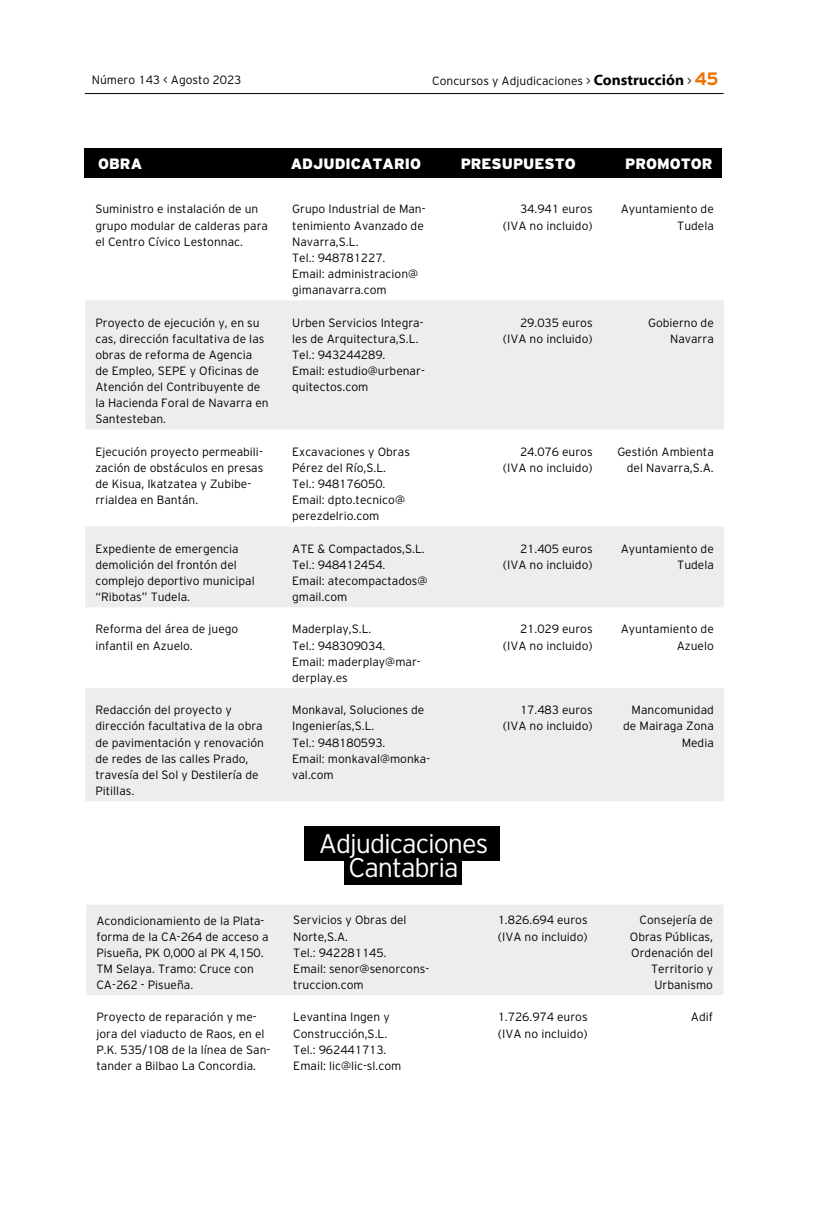
<style>
.page{position:relative;width:830px;height:1212px;background:#fff}
.page>*{position:absolute;margin:0;border:0;box-sizing:border-box;transform-origin:0 0}
.t1{font:300 27px/24px "Civica 01";letter-spacing:-.04em;color:#fff;text-align:center}
.t2{font:900 15px "Civica 10";color:#fff}
.t3{font:300 12px/16.2px "Civica 01";color:#000}
.s1{font-family:"Myriad Web Pro";font-weight:700;font-size:15px}
.s2{font-family:"Civica 07";font-weight:700;font-size:18px;color:#ec7405}
</style>
<div class="page">
<hr style="left:85px;top:93px;width:638px;height:1px;background:#000">
<div style="left:84px;top:148px;width:637px;height:30px;background:#000"></div>
<svg style="left:85px;top:300px;width:638px;height:501px;fill:#eceded"></svg>
<div style="left:86px;top:905px;width:637px;height:90px;background:#eceded"></div>
<div style="left:344px;top:850px;width:117px;height:35px;background:#000"></div>
<div style="left:304px;top:826px;width:195px;height:35px;background:#000"></div>
<p class="t3" style="left:92px;top:72px;width:151px">Número 143 &lt; Agosto 2023</p>
<p class="t3" style="left:432px;top:73px;width:287px">Concursos y Adjudicaciones &gt; <span class="s1">Construcción</span> &gt; <span class="s2">45</span></p>
<p class="t2" style="left:98px;top:156px;width:45px">OBRA</p>
<p class="t2" style="left:291px;top:156px;width:132px">ADJUDICATARIO</p>
<p class="t2" style="left:460px;top:156px;width:116px">PRESUPUESTO</p>
<p class="t2" style="left:625px;top:156px;width:89px">PROMOTOR</p>
<p class="t3" style="left:95px;top:201px;width:174px">Suministro e instalación de un grupo modular de calderas para el Centro Cívico Lestonnac.</p>
<p class="t3" style="left:292px;top:201px;width:135px">Grupo Industrial de Man&shy;tenimiento Avanzado de<br>Navarra,S.L.<br>Tel.: 948781227.<br>Email: administracion@ gimanavarra.com</p>
<p class="t3" style="left:502px;top:201px;width:91px;text-align:right">34.941 euros (IVA no incluido)</p>
<p class="t3" style="left:620px;top:201px;width:95px;text-align:right">Ayuntamiento de<br>Tudela</p>
<p class="t3" style="left:95px;top:314px;width:175px">Proyecto de ejecución y, en su cas, dirección facultativa de las obras de reforma de Agencia<br>de Empleo, SEPE y Oficinas de<br>Atención del Contribuyente de la Hacienda Foral de Navarra en<br>Santesteban.</p>
<p class="t3" style="left:292px;top:314px;width:134px">Urben Servicios Integra&shy;les de Arquitectura,S.L.<br>Tel.: 943244289.<br>Email: estudio@urbenar&shy;quitectos.com</p>
<p class="t3" style="left:502px;top:314px;width:91px;text-align:right">29.035 euros (IVA no incluido)</p>
<p class="t3" style="left:647px;top:314px;width:67px;text-align:right">Gobierno de<br>Navarra</p>
<p class="t3" style="left:95px;top:443px;width:169px">Ejecución proyecto permeabili&shy;zación de obstáculos en presas de Kisua, Ikatzatea y Zubibe&shy;rrialdea en Bantán.</p>
<p class="t3" style="left:292px;top:443px;width:119px">Excavaciones y Obras<br>Pérez del Río,S.L.<br>Tel.: 948176050.<br>Email: dpto.tecnico@ perezdelrio.com</p>
<p class="t3" style="left:502px;top:443px;width:91px;text-align:right">24.076 euros (IVA no incluido)</p>
<p class="t3" style="left:617px;top:443px;width:98px;text-align:right">Gestión Ambienta del Navarra,S.A.</p>
<p class="t3" style="left:95px;top:540px;width:161px">Expediente de emergencia demolición del frontón del complejo deportivo municipal “Ribotas” Tudela.</p>
<p class="t3" style="left:292px;top:540px;width:137px">ATE &amp; Compactados,S.L.<br>Tel.: 948412454.<br>Email: atecompactados@ gmail.com</p>
<p class="t3" style="left:502px;top:540px;width:91px;text-align:right">21.405 euros (IVA no incluido)</p>
<p class="t3" style="left:620px;top:540px;width:95px;text-align:right">Ayuntamiento de<br>Tudela</p>
<p class="t3" style="left:95px;top:621px;width:144px">Reforma del área de juego infantil en Azuelo.</p>
<p class="t3" style="left:292px;top:621px;width:130px">Maderplay,S.L.<br>Tel.: 948309034.<br>Email: maderplay@mar&shy;derplay.es</p>
<p class="t3" style="left:502px;top:621px;width:91px;text-align:right">21.029 euros (IVA no incluido)</p>
<p class="t3" style="left:620px;top:621px;width:95px;text-align:right">Ayuntamiento de<br>Azuelo</p>
<p class="t3" style="left:95px;top:702px;width:170px">Redacción del proyecto y dirección facultativa de la obra de pavimentación y renovación de redes de las calles Prado, travesía del Sol y Destilería de<br>Pitillas.</p>
<p class="t3" style="left:292px;top:702px;width:139px">Monkaval, Soluciones de<br>Ingenierías,S.L.<br>Tel.: 948180593.<br>Email: monkaval@monka&shy;val.com</p>
<p class="t3" style="left:502px;top:702px;width:91px;text-align:right">17.483 euros (IVA no incluido)</p>
<p class="t3" style="left:623px;top:702px;width:92px;text-align:right">Mancomunidad de Mairaga Zona<br>Media</p>
<h1 class="t1" style="left:319px;top:831px;width:171px">Adjudicaciones<br>Cantabria</h1>
<p class="t3" style="left:96px;top:912px;width:173px">Acondicionamiento de la Plata&shy;forma de la CA-264 de acceso a<br>Pisueña, PK 0,000 al PK 4,150.<br>TM Selaya. Tramo: Cruce con<br>CA-262 - Pisueña.</p>
<p class="t3" style="left:293px;top:912px;width:137px">Servicios y Obras del<br>Norte,S.A.<br>Tel.: 942281145.<br>Email: senor@senorcons&shy;truccion.com</p>
<p class="t3" style="left:497px;top:912px;width:91px">1.826.694 euros (IVA no incluido)</p>
<p class="t3" style="left:629px;top:912px;width:85px;text-align:right">Consejería de<br>Obras Públicas,<br>Ordenación del<br>Territorio y<br>Urbanismo</p>
<p class="t3" style="left:96px;top:1009px;width:175px">Proyecto de reparación y me&shy;jora del viaducto de Raos, en el<br>P.K. 535/108 de la línea de San&shy;tander a Bilbao La Concordia.</p>
<p class="t3" style="left:293px;top:1009px;width:109px">Levantina Ingen y<br>Construcción,S.L.<br>Tel.: 962441713.<br>Email: lic@lic-sl.com</p>
<p class="t3" style="left:497px;top:1009px;width:91px">1.726.974 euros (IVA no incluido)</p>
<p class="t3" style="left:690px;top:1009px;width:24px">Adif</p>
</div>
